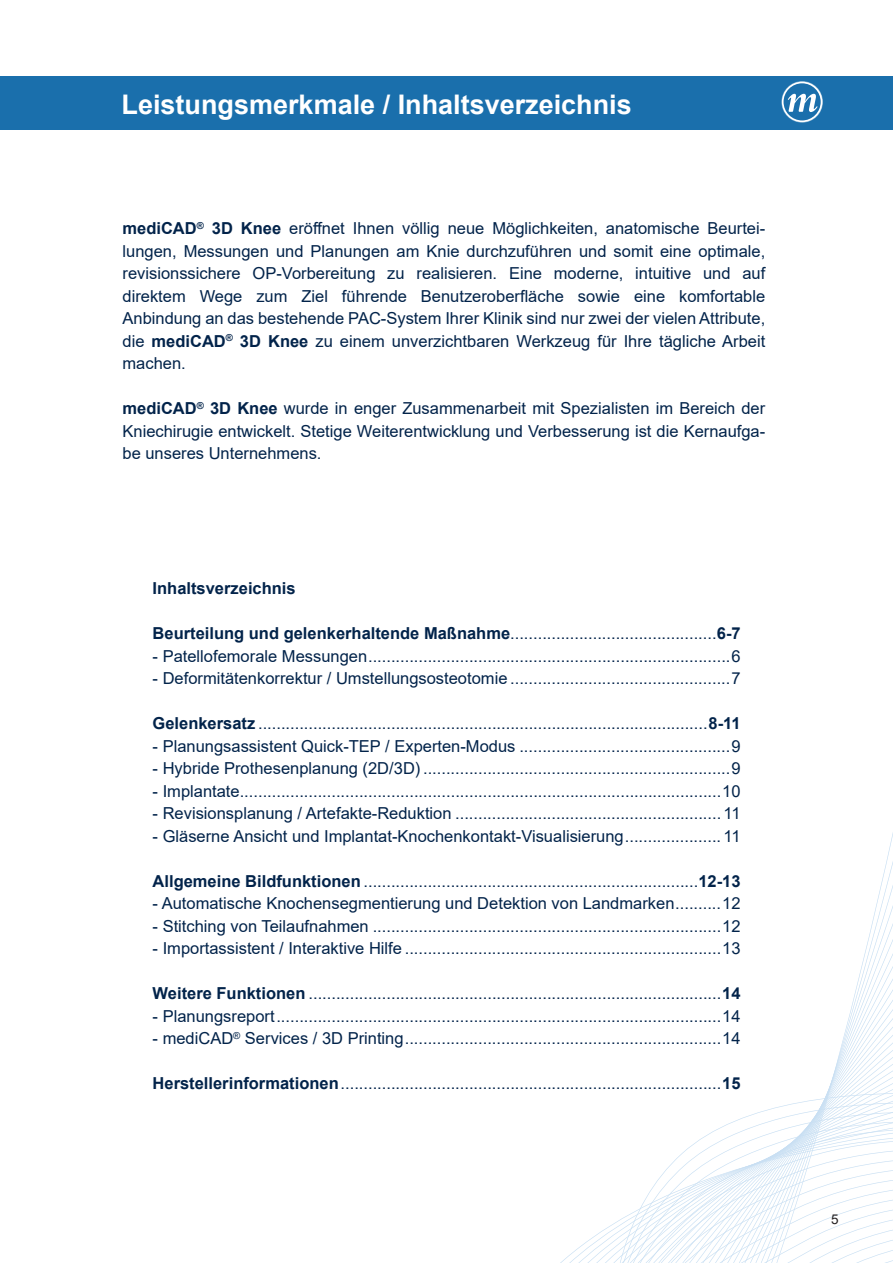
<style>
.page{position:relative;width:893px;height:1263px;background:#fff}
.page>*{position:absolute;margin:0;border:0;box-sizing:border-box;transform-origin:0 0}
.Überschrift_Header{font:700 27px "Arial";color:#fff}
.Inhaltsverzeichnis{font:16.5px "Arial";color:#02234a}
.Hectec_-_Fliestext{font:16.5px/22.5px "Arial";color:#02234a;text-align:justify}
.Inhaltsverzeichnis-2{font:700 16.5px "Arial";color:#02234a}
.t1{font:13.5px "Arial";color:#231f20}
.s1{font-weight:700}
</style>
<div class="page">
<svg style="left:560px;top:832px;width:333px;height:431px"></svg>
<div style="left:0;top:79px;width:893px;height:51px;background:#1a6fac"></div>
<div style="left:0;top:77px;width:893px;height:50px;background:#1a6fac"></div>
<svg style="left:781px;top:81px;width:42px;height:42px"></svg>
<p class="Überschrift_Header" style="left:122px;top:86px;width:512px">Leistungsmerkmale / Inhaltsverzeichnis</p>
<p class="Hectec_-_Fliestext" style="left:123px;top:217px;width:644px"><span class="s1">mediCAD</span><sup>®</sup> <span class="s1">3D Knee</span> eröffnet Ihnen völlig neue Möglichkeiten, anatomische Beurtei&shy;lungen, Messungen und Planungen am Knie durchzuführen und somit eine optimale, revisionssichere OP-Vorbereitung zu realisieren. Eine moderne, intuitive und auf direktem Wege zum Ziel führende Benutzeroberfläche sowie eine komfortable Anbindung an das bestehende PAC-System Ihrer Klinik sind nur zwei der vielen Attribute, die <span class="s1">mediCAD</span><sup>®</sup> <span class="s1">3D Knee</span> zu einem unverzichtbaren Werkzeug für Ihre tägliche Arbeit machen.</p>
<p class="Hectec_-_Fliestext" style="left:123px;top:397px;width:644px"><span class="s1">mediCAD</span><sup>®</sup> <span class="s1">3D Knee</span> wurde in enger Zusammenarbeit mit Spezialisten im Bereich der Kniechirugie entwickelt. Stetige Weiterentwicklung und Verbesserung ist die Kernaufga&shy;be unseres Unternehmens.</p>
<p class="Inhaltsverzeichnis-2" style="left:153px;top:577px;width:145px">Inhaltsverzeichnis</p>
<p class="Inhaltsverzeichnis" style="left:153px;top:622px;width:589px"><span class="s1">Beurteilung und gelenkerhaltende Maßnahme</span>.............................................<span class="s1">6-7</span></p>
<p class="Inhaltsverzeichnis" style="left:153px;top:644px;width:589px">- Patellofemorale Messungen...............................................................................6</p>
<p class="Inhaltsverzeichnis" style="left:153px;top:667px;width:589px">- Deformitätenkorrektur / Umstellungsosteotomie ................................................7</p>
<p class="Inhaltsverzeichnis" style="left:153px;top:712px;width:589px"><span class="s1">Gelenkersatz</span> ..................................................................................................<span class="s1">8-11</span></p>
<p class="Inhaltsverzeichnis" style="left:153px;top:734px;width:589px">- Planungsassistent Quick-TEP / Experten-Modus ..............................................9</p>
<p class="Inhaltsverzeichnis" style="left:153px;top:757px;width:589px">- Hybride Prothesenplanung (2D/3D) ...................................................................9</p>
<p class="Inhaltsverzeichnis" style="left:153px;top:779px;width:589px">- Implantate.........................................................................................................10</p>
<p class="Inhaltsverzeichnis" style="left:153px;top:802px;width:589px">- Revisionsplanung / Artefakte-Reduktion ..........................................................11</p>
<p class="Inhaltsverzeichnis" style="left:153px;top:824px;width:589px">- Gläserne Ansicht und Implantat-Knochenkontakt-Visualisierung..................... 11</p>
<p class="Inhaltsverzeichnis" style="left:153px;top:869px;width:589px"><span class="s1">Allgemeine Bildfunktionen</span> .........................................................................<span class="s1">12-13</span></p>
<p class="Inhaltsverzeichnis" style="left:153px;top:892px;width:589px">- Automatische Knochensegmentierung und Detektion von Landmarken..........12</p>
<p class="Inhaltsverzeichnis" style="left:153px;top:914px;width:589px">- Stitching von Teilaufnahmen ............................................................................12</p>
<p class="Inhaltsverzeichnis" style="left:153px;top:937px;width:589px">- Importassistent / Interaktive Hilfe .....................................................................13</p>
<p class="Inhaltsverzeichnis" style="left:153px;top:982px;width:589px"><span class="s1">Weitere Funktionen</span> ..........................................................................................<span class="s1">14</span></p>
<p class="Inhaltsverzeichnis" style="left:153px;top:1004px;width:589px">- Planungsreport.................................................................................................14</p>
<p class="Inhaltsverzeichnis" style="left:153px;top:1027px;width:589px">- mediCAD<sup>®</sup> Services / 3D Printing.....................................................................14</p>
<p class="Inhaltsverzeichnis" style="left:153px;top:1072px;width:589px"><span class="s1">Herstellerinformationen</span>...................................................................................<span class="s1">15</span></p>
<p class="t1" style="left:831px;top:1210px;width:9px">5</p>
</div>
